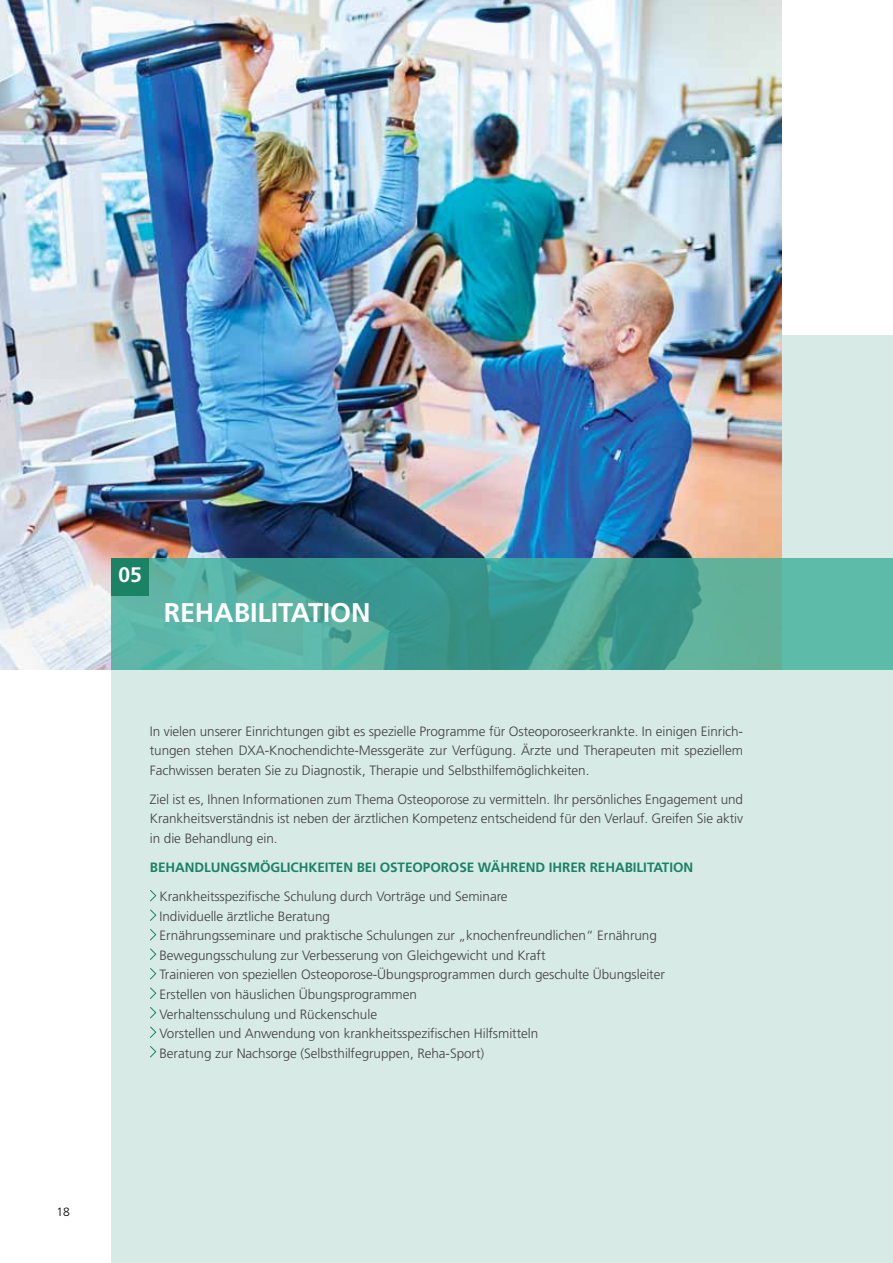
<style>
.page{position:relative;width:893px;height:1263px;background:#fff}
.page>*{position:absolute;margin:0;border:0;box-sizing:border-box;transform-origin:0 0}
.t1{font:700 27px "Frutiger LT Pro";color:#fff}
.t2{font:700 21px "Frutiger LT Pro";color:#fff}
.t3{font:300 13.5px/19.5px "Frutiger LT Pro";letter-spacing:-.005em;color:#414042;text-align:justify}
.t4{font:700 13.5px "Frutiger LT Pro";letter-spacing:-.005em;color:#1a8265}
.t5{font:300 12px "Frutiger LT Pro";color:#000}
</style>
<div class="page">
<div style="left:112px;top:335px;width:781px;height:928px;background:#d8eae5"></div>
<img style="left:0;top:0;width:781px;height:670px">
<svg style="left:150px;top:890px;width:7px;height:12px"></svg>
<svg style="left:150px;top:909px;width:7px;height:12px"></svg>
<svg style="left:150px;top:929px;width:7px;height:12px"></svg>
<svg style="left:150px;top:948px;width:7px;height:12px"></svg>
<svg style="left:150px;top:968px;width:7px;height:12px"></svg>
<svg style="left:150px;top:987px;width:7px;height:12px"></svg>
<svg style="left:150px;top:1007px;width:7px;height:12px"></svg>
<svg style="left:150px;top:1026px;width:7px;height:12px"></svg>
<svg style="left:150px;top:1046px;width:7px;height:12px"></svg>
<svg style="left:112px;top:558px;width:781px;height:112px;background:#4da89a"></svg>
<div style="left:112px;top:558px;width:37px;height:37px;background:#1a8265"></div>
<h2 class="t2" style="left:119px;top:562px;width:25px">05</h2>
<h2 class="t2" style="left:130px;top:562px;width:13px">4</h2>
<h1 class="t1" style="left:164px;top:596px;width:47px">REHABILITATION</h1>
<p class="t3" style="left:150px;top:721px;width:595px">In vielen unserer Einrichtungen gibt es spezielle Programme für Osteoporoseerkrankte. In einigen Einrich&shy;tungen stehen DXA-Knochendichte-Messgeräte zur Verfügung. Ärzte und Therapeuten mit speziellem Fachwissen beraten Sie zu Diagnostik, Therapie und Selbsthilfemöglichkeiten.</p>
<p class="t3" style="left:150px;top:790px;width:595px">Ziel ist es, Ihnen Informationen zum Thema Osteoporose zu vermitteln. Ihr persönliches Engagement und Krankheitsverständnis ist neben der ärztlichen Kompetenz entscheidend für den Verlauf. Greifen Sie aktiv in die Behandlung ein.</p>
<p class="t4" style="left:150px;top:859px;width:26px">BEHANDL</p>
<p class="t4" style="left:211px;top:859px;width:20px">UNGS</p>
<p class="t4" style="left:247px;top:859px;width:193px">MÖGLICHKEITEN BEI OSTEOPOROS</p>
<p class="t4" style="left:467px;top:859px;width:147px">E WÄHREND IHRER REHABILITATION</p>
<p class="t3" style="left:160px;top:887px;width:507px;text-align:left">Krankheitsspezifische Schulung durch Vorträge und Seminare<br>Individuelle ärztliche Beratung<br>Ernährungsseminare und praktische Schulungen zur „knochenfreundlichen“ Ernährung Bewegungsschulung zur Verbesserung von Gleichgewicht und Kraft<br>Trainieren von speziellen Osteoporose-Übungsprogrammen durch geschulte Übungsleiter Erstellen von häuslichen Übungsprogrammen<br>Verhaltensschulung und Rückenschule<br>Vorstellen und Anwendung von krankheitsspezifischen Hilfsmitteln<br>Beratung zur Nachsorge (Selbsthilfegruppen, Reha-Sport)</p>
<p class="t5" style="left:56px;top:1204px;width:15px">18</p>
</div>
